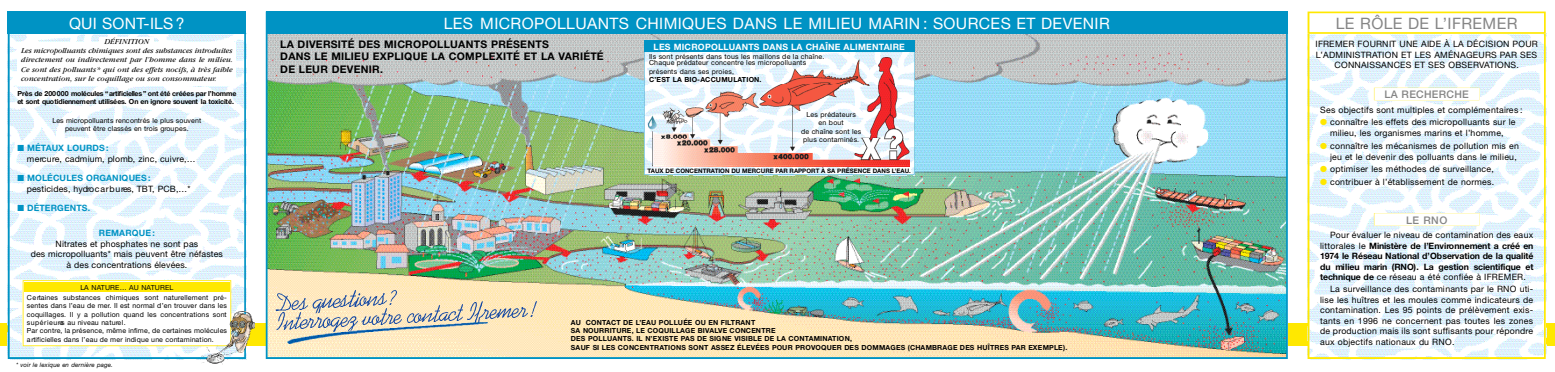
<style>
.page{position:relative;width:1555px;height:372px;background:#fff}
.page>*{position:absolute;margin:0;border:0;box-sizing:border-box;transform-origin:0 0}
.t1{font:15.75px "Helvetica Neue";letter-spacing:.025em;color:#fff}
.t2{font:15.75px "Helvetica Neue";letter-spacing:.02em;color:#858585}
.t3{font:700 10.5px/12.6px "Helvetica Neue";letter-spacing:.025em;color:#000}
.t4{font:500 10.5px "Helvetica Neue";letter-spacing:.035em;color:#858585}
.t5{font:8.75px/10.5px "Helvetica Neue";letter-spacing:.02em;color:#000;text-align:center}
.t6{font:700 8.75px/10.5px "Helvetica Neue";letter-spacing:-.015em;color:#000;text-align:justify}
.t7{font:700 8.75px "Helvetica Neue";letter-spacing:.025em;color:#fff}
.t8{font:700 8.75px "Helvetica Neue";color:#0093c4}
.t9{font:italic 7.88px/9.5px "Garamond";letter-spacing:.01em;color:#000;text-align:justify}
.t10{font:7px/8.4px "Helvetica Neue";letter-spacing:.02em;color:#000;text-align:center}
.t11{font:700 7px/8.4px "Helvetica Neue";letter-spacing:.03em;color:#000}
.t12{font:700 7px/8.4px "Helvetica Neue";letter-spacing:-.02em;color:#000}
.t13{font:7px/8.4px "Helvetica Neue";color:#000;text-align:center}
.t14{font:700 7px "Helvetica Neue";letter-spacing:.025em;color:#000}
.t15{font:700 6.12px "Helvetica Neue";color:#000}
.t16{font:italic 6.12px "Helvetica Neue";letter-spacing:.025em;color:#000}
.s1{color:#0093c4}
.s2{font-weight:700;color:#0093c4}
.s3{color:#ffe800}
.s4{font-weight:400}
</style>
<div class="page">
<div style="left:0;top:323px;width:8px;height:22px;background:#ffe800"></div>
<div style="left:246px;top:323px;width:20px;height:22px;background:#ffe800"></div>
<div style="left:1288px;top:323px;width:19px;height:22px;background:#ffe800"></div>
<div style="left:1546px;top:323px;width:9px;height:22px;background:#ffe800"></div>
<img style="left:266px;top:34px;width:1022px;height:325px">
<svg style="left:8px;top:34px;width:238px;height:325px"></svg>
<div style="left:8px;top:12px;width:238px;height:22px;background:#0093c4"></div>
<svg style="left:1307px;top:34px;width:239px;height:325px"></svg>
<svg style="left:1307px;top:12px;width:239px;height:22px"></svg>
<div style="left:100px;top:37px;width:54px;height:10px;background:#fff"></div>
<div style="left:266px;top:12px;width:1022px;height:22px;background:#0093c4"></div>
<svg style="left:644px;top:52px;width:270px;height:123px"></svg>
<div style="left:644px;top:41px;width:270px;height:11px;background:#0093c4"></div>
<img style="left:201px;top:311px;width:54px;height:54px">
<img style="left:275px;top:293px;width:16px;height:17px">
<img style="left:347px;top:290px;width:8px;height:4px">
<img style="left:387px;top:290px;width:10px;height:4px">
<img style="left:276px;top:312px;width:6px;height:17px">
<svg style="left:282px;top:294px;width:174px;height:35px"></svg>
<img style="left:454px;top:304px;width:9px;height:16px">
<img style="left:460px;top:302px;width:15px;height:17px">
<img style="left:475px;top:301px;width:8px;height:22px">
<svg style="left:480px;top:309px;width:16px;height:9px"></svg>
<img style="left:496px;top:308px;width:16px;height:10px">
<svg style="left:510px;top:307px;width:18px;height:10px"></svg>
<img style="left:528px;top:302px;width:9px;height:14px">
<img style="left:287px;top:323px;width:200px;height:20px">
<h1 class="t1" style="left:69px;top:18px;width:117px">QUI SONT- IL S?</h1>
<p class="t9" style="left:104px;top:38px;width:46px">D É F IN IT IO N</p>
<p class="t9" style="left:21px;top:46px;width:213px">Les micropolluants chimiques sont des substances introduites d irectement ou indirectement par l’homme dans le milieu.<br>Ce sont des polluants* qui ont des effets nocifs, à très fa ible c o n c e n tration, sur le coquillage ou son consommateur.</p>
<p class="t12" style="left:17px;top:90px;width:220px">Près de 200000 molécules “artificielles” ont été créées par l’homme et sont quotidiennement utilisées. On en ignore souvent la toxicité.</p>
<p class="t13" style="left:53px;top:117px;width:150px">Les micropolluants rencontrés le plus souvent peuvent être classés en trois gro u p e s .</p>
<p class="t5" style="left:27px;top:143px;width:170px;line-height:11.1px;text-align:left;text-indent:-9px"><span class="s1">■</span> <span class="s2">M É TAUX LOURDS :<br></span>m e rc u re, cadmium, plomb, zinc, cuivre ,…</p>
<p class="t5" style="left:27px;top:173px;width:165px;line-height:11.1px;text-align:left;text-indent:-9px"><span class="s1">■</span> <span class="s2">MOLÉCULES ORGANIQUES: </span>pesticides, hydro c a r b u res, TBT, PCB,…*</p>
<p class="t8" style="left:17px;top:205px;width:74px">■ D É T E R G E N T S .</p>
<p class="t8" style="left:99px;top:230px;width:57px">R E M A R Q U E:</p>
<p class="t5" style="left:31px;top:239px;width:194px">Nitrates et phosphates ne sont pas<br>des micropolluants* mais peuvent être néfastes à des concentrations élevées.</p>
<p class="t10" style="left:27px;top:283px;width:202px;line-height:9.6px">LA NATURE… AU NAT U R E L<br>C e rtaines substances chimiques sont naturellement pré-</p>
<p class="t10" style="left:27px;top:302px;width:202px;text-align:left">sentes dans l’eau de mer. Il est normal d’en trouver dans les coquillages. Il y a pollution quand les concentrations sont s u p é r i e u res au niveau nature l .<br>Par contre, la présence, même infime, de certaines molécules a rtificielles dans l’eau de mer indique une contamination.</p>
<p class="t16" style="left:16px;top:362px;width:98px">* voir le lexique en dern iè re page.</p>
<h1 class="t1" style="left:444px;top:18px;width:667px">L E S M IC R O P O L L U A N T S C H IM IQ U E S D A N S L E M IL IE U M A R IN : SOURCES ET DEVENIR</h1>
<p class="t3" style="left:280px;top:39px;width:325px">LA DIVERSITÉ DES MICROPOLLUANTS PRÉSENTS<br>DANS LE MILIEU EXPLIQUE LA COMPLEXITÉ ET LA VARIÉTÉ<br>DE LEUR DEVENIR.</p>
<p class="t7" style="left:654px;top:43px;width:253px">LES MICROPOLLUANTS DANS LA CHAÎNE ALIMENTA IR E</p>
<p class="t10" style="left:649px;top:54px;width:177px;line-height:6.3px;text-align:left">Ils sont présents dans tous les maillons de la chaîne.<br>Chaque prédateur concentre les micropolluants</p>
<p class="t10" style="left:649px;top:68px;width:86px">présents dans ses proies,</p>
<p class="t14" style="left:649px;top:77px;width:114px">C’EST LA BIO-ACCUMULAT IO N .</p>
<p class="t10" style="left:801px;top:111px;width:62px">Les prédateurs<br>en bout<br>de chaîne sont les plus contaminés.</p>
<p class="t15" style="left:647px;top:168px;width:265px">TAUX DE CONCENTRATION DU MERCURE PAR RAPPORT À SA PRÉSENCE DANS L’EAU.</p>
<p class="t11" style="left:571px;top:318px;width:498px">AU CONTACT DE L’EAU POLLUÉE OU EN FILTRANT<br>SA NOURRITURE, LE COQUILLAGE BIVA LVE CONCENTRE<br>DES POLLUANTS. IL N’EXISTE PAS DE SIGNE VISIBLE DE LA CONTA M IN ATION,<br>SAUF SI LES CONCENTRATIONS SONT ASSEZ ÉLEVÉES POUR PROVOQUER DES DOMMAGES (CHAMBRAGE DES HUÎTRES PAR EXEMPLE).</p>
<h1 class="t2" style="left:1336px;top:18px;width:183px">LE RÔLE DE L’IF R E M E R</h1>
<p class="t5" style="left:1315px;top:40px;width:224px">IFREMER FOURNIT UNE AIDE À LA DÉCISION POUR<br>L’A D M IN IS T R ATION ET LES AMÉNAGEURS PAR SES<br>CONNAISSANCES ET SES OBSERVAT IO N S .</p>
<p class="t5" style="left:1320px;top:105px;width:204px">Ses objectifs sont multiples et complémentaire s :</p>
<p class="t5" style="left:1320px;top:117px;width:197px;line-height:11.1px"><span class="s3">●</span> c o n n a ître les effets des micropolluants sur le milieu, les organismes marins et l’homme,</p>
<p class="t5" style="left:1320px;top:141px;width:200px;line-height:11.1px;text-align:right"><span class="s3">●</span> c o n n a ître les mécanismes de pollution mis en jeu et le devenir des polluants dans le milieu,</p>
<p class="t5" style="left:1320px;top:165px;width:175px"><span class="s3">●</span> optimiser les méthodes de surv e illa n c e ,</p>
<p class="t5" style="left:1320px;top:178px;width:175px"><span class="s3">●</span> contribuer à l’établissement de norm e s .</p>
<p class="t4" style="left:1385px;top:91px;width:86px">LA RECHERCHE</p>
<p class="t4" style="left:1406px;top:216px;width:43px">LE RNO</p>
<p class="t6" style="left:1320px;top:230px;width:215px;text-indent:10px"><span class="s4">Pour évaluer le niveau de contamination des eaux littorales le</span> M in is tè re de l’Environnement a créé en 1974 le Réseau National d’Observation de la qualité du milieu marin (RNO). La gestion scientifique et technique de <span class="s4">ce réseau a été confiée à IFREMER.</span></p>
<p class="t5" style="left:1320px;top:285px;width:215px;text-align:justify;text-indent:10px">La surveillance des contaminants par le RNO uti&shy;lise les huîtres et les moules comme indicateurs de contamination. Les 95 points de prélèvement exis&shy;tants en 1996 ne concernent pas toutes les zones de production mais ils sont suffisants pour répondre aux objectifs nationaux du RNO.</p>
</div>
